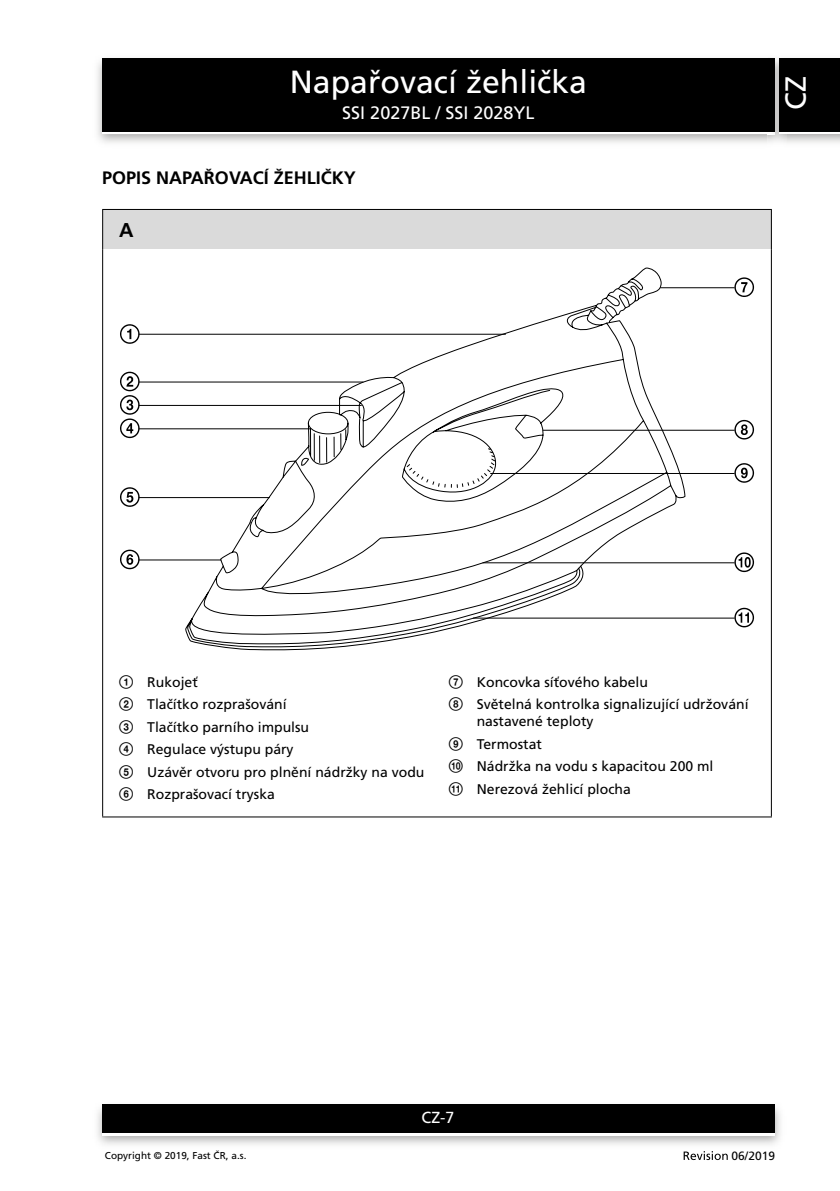
<style>
.page{position:relative;width:840px;height:1191px;background:#fff}
.page>*{position:absolute;margin:0;border:0;box-sizing:border-box;transform-origin:0 0}
.t1{font:32px "Frutiger CE";color:#fff}
.t2{font:29px "Frutiger CE";color:#fff}
.t3{font:700 20px "Frutiger CE";color:#000}
.t4{font:700 18px "Frutiger CE";color:#000}
.t5{font:18px "Frutiger CE";color:#fff}
.t6{font:16px "Frutiger CE";color:#fff}
.t7{font:14px/22.4px "Frutiger CE";color:#000}
.t8{font:12px "Frutiger CE";color:#000}
.t9{font:10px "Frutiger CE";color:#000}
.s1{font-family:"Zz 3"}
</style>
<div class="page">
<div style="left:102px;top:61px;width:672px;height:73px;background:linear-gradient(to right,#000,#000)"></div>
<div style="left:102px;top:58px;width:672px;height:73px;background:#000"></div>
<img style="left:97px;top:1104px;width:684px;height:41px">
<div style="left:102px;top:1107px;width:672px;height:28px;background:linear-gradient(to right,#fff,#fff)"></div>
<div style="left:102px;top:1104px;width:672px;height:28px;background:#000"></div>
<img style="left:767px;top:56px;width:18px;height:89px">
<svg style="left:767px;top:131px;width:7px;height:3px"></svg>
<img style="left:767px;top:58px;width:7px;height:3px">
<img style="left:767px;top:61px;width:7px;height:70px">
<div style="left:778px;top:61px;width:61px;height:73px;background:linear-gradient(to right,#000,#000)"></div>
<div style="left:778px;top:58px;width:61px;height:73px;background:#000"></div>
<svg style="left:683px;top:1151px;width:44px;height:9px"></svg>
<div style="left:103px;top:209px;width:668px;height:40px;background:#dadada"></div>
<hr style="left:102px;top:209px;width:669px;height:1px;background:#000">
<hr style="left:102px;top:210px;width:1px;height:39px;background:#000">
<hr style="left:770px;top:210px;width:1px;height:39px;background:#000">
<hr style="left:102px;top:249px;width:1px;height:567px;background:#000">
<hr style="left:770px;top:249px;width:1px;height:567px;background:#000">
<hr style="left:102px;top:816px;width:669px;height:1px;background:#000">
<svg style="left:181px;top:267px;width:510px;height:384px"></svg>
<svg style="left:734px;top:277px;width:19px;height:20px"></svg>
<hr style="left:659px;top:287px;width:75px;height:1px;background:#000">
<svg style="left:734px;top:420px;width:19px;height:19px"></svg>
<svg style="left:734px;top:463px;width:19px;height:20px"></svg>
<svg style="left:734px;top:552px;width:19px;height:20px"></svg>
<svg style="left:734px;top:608px;width:19px;height:19px"></svg>
<hr style="left:542px;top:430px;width:192px;height:1px;background:#000">
<hr style="left:490px;top:473px;width:244px;height:1px;background:#000">
<hr style="left:482px;top:562px;width:252px;height:1px;background:#000">
<hr style="left:472px;top:617px;width:262px;height:1px;background:#000">
<svg style="left:120px;top:324px;width:19px;height:20px"></svg>
<hr style="left:139px;top:381px;width:224px;height:1px;background:#000">
<hr style="left:139px;top:405px;width:222px;height:1px;background:#000">
<svg style="left:120px;top:372px;width:19px;height:66px"></svg>
<hr style="left:139px;top:428px;width:171px;height:1px;background:#000">
<hr style="left:139px;top:334px;width:366px;height:1px;background:#000">
<svg style="left:120px;top:487px;width:19px;height:20px"></svg>
<hr style="left:139px;top:497px;width:130px;height:1px;background:#000">
<svg style="left:120px;top:549px;width:19px;height:20px"></svg>
<hr style="left:139px;top:559px;width:82px;height:1px;background:#000">
<h1 class="t1" style="left:289px;top:64px;width:298px">Napařovací žehlička</h1>
<p class="t5" style="left:342px;top:102px;width:194px">SSI 2027BL / SSI 2028YL</p>
<p class="t4" style="left:102px;top:168px;width:255px">POPIS NAPAŘOVACÍ ŽEHLIČKY</p>
<h3 class="t3" style="left:119px;top:219px;width:16px">A</h3>
<h2 class="t2" style="left:778px;top:110px;width:35px;rotate:-90deg">CZ</h2>
<p class="t7" style="left:119px;top:671px;width:307px"><span class="s1">1</span> Rukojeť<br><span class="s1">2</span> Tlačítko rozprašování<br><span class="s1">3</span> Tlačítko parního impulsu<br><span class="s1">4</span> Regulace výstupu páry<br><span class="s1">5</span> Uzávěr otvoru pro plnění nádržky na vodu<br><span class="s1">6</span> Rozprašovací tryska</p>
<p class="t7" style="left:448px;top:671px;width:301px"><span class="s1">7</span> Koncovka síťového kabelu<br><span class="s1">8</span> Světelná kontrolka signalizující udržování</p>
<p class="t7" style="left:448px;top:710px;width:266px;text-indent:28px">nastavené teploty<br><span class="s1">9</span> Termostat<br><span class="s1">0</span> Nádržka na vodu s kapacitou 200 ml <span class="s1">qa</span> Nerezová žehlicí plocha</p>
<p class="t6" style="left:421px;top:1108px;width:34px">CZ-7</p>
<p class="t9" style="left:105px;top:1149px;width:143px">Copyright © 2019, Fast ČR, a.s.</p>
<p class="t8" style="left:731px;top:1148px;width:45px">06/2019</p>
</div>
